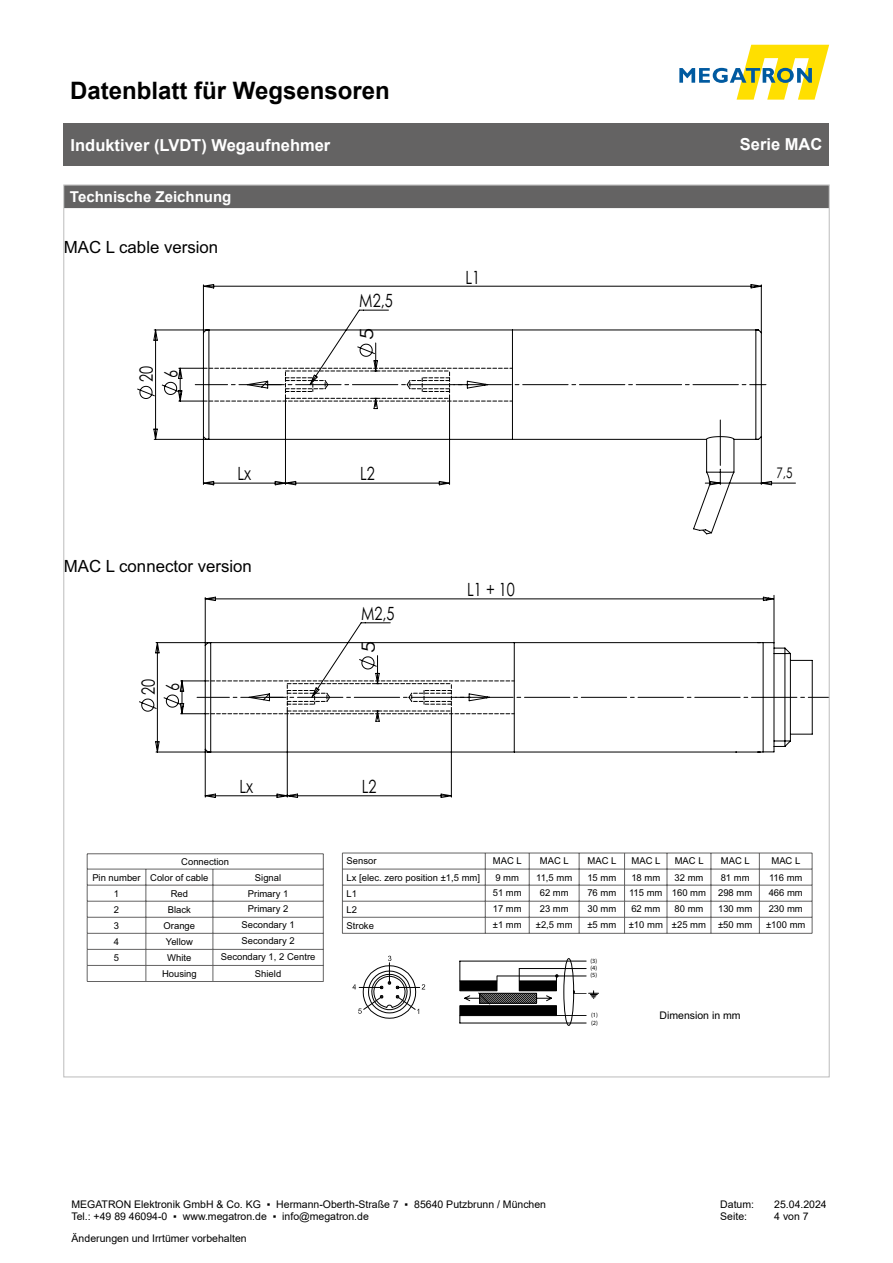
<style>
.page{position:relative;width:893px;height:1263px;background:#fff}
.page>*{position:absolute;margin:0;border:0;box-sizing:border-box;transform-origin:0 0}
.t1{font:700 24px "Arial";color:#000}
.t2{font:18.3px/24.6px "Century Gothic";color:#000;scale:.8 1}
.t3{font:18.3px "Century Gothic";color:#000;scale:1.19 1}
.t4{font:16.8px "Arial";color:#000}
.t5{font:700 16.5px "Arial";color:#fff}
.t6{font:700 15px "Arial";color:#fff}
.t7{font:14.55px "Century Gothic";color:#000;scale:.8 1}
.t8{font:10.5px/12.6px "Arial";color:#000}
.t9{font:9.45px/15.6px "Arial";color:#000}
.t10{font:6.3px/6.9px "Myriad Pro";color:#000}
</style>
<div class="page">
<div style="left:64px;top:123px;width:765px;height:43px;background:#646363"></div>
<svg style="left:679px;top:45px;width:150px;height:55px"></svg>
<svg style="left:137px;top:386px;width:16px;height:13px"></svg>
<svg style="left:153px;top:284px;width:643px;height:251px"></svg>
<svg style="left:706px;top:417px;width:29px;height:69px"></svg>
<svg style="left:195px;top:368px;width:571px;height:34px"></svg>
<svg style="left:139px;top:698px;width:16px;height:14px"></svg>
<svg style="left:155px;top:595px;width:619px;height:203px"></svg>
<svg style="left:197px;top:642px;width:630px;height:110px"></svg>
<svg style="left:352px;top:956px;width:73px;height:63px"></svg>
<hr style="left:87px;top:853px;width:59px;height:1px;background:#646363">
<hr style="left:146px;top:853px;width:67px;height:1px;background:#646363">
<hr style="left:213px;top:853px;width:110px;height:1px;background:#646363">
<hr style="left:87px;top:869px;width:59px;height:1px;background:#646363">
<hr style="left:146px;top:869px;width:67px;height:1px;background:#646363">
<hr style="left:213px;top:869px;width:110px;height:1px;background:#646363">
<hr style="left:87px;top:885px;width:59px;height:1px;background:#646363">
<hr style="left:146px;top:885px;width:67px;height:1px;background:#646363">
<hr style="left:213px;top:885px;width:110px;height:1px;background:#646363">
<hr style="left:87px;top:901px;width:59px;height:1px;background:#646363">
<hr style="left:146px;top:901px;width:67px;height:1px;background:#646363">
<hr style="left:213px;top:901px;width:110px;height:1px;background:#646363">
<hr style="left:87px;top:917px;width:59px;height:1px;background:#646363">
<hr style="left:146px;top:917px;width:67px;height:1px;background:#646363">
<hr style="left:213px;top:917px;width:110px;height:1px;background:#646363">
<hr style="left:87px;top:933px;width:59px;height:1px;background:#646363">
<hr style="left:146px;top:933px;width:67px;height:1px;background:#646363">
<hr style="left:213px;top:933px;width:110px;height:1px;background:#646363">
<hr style="left:87px;top:949px;width:59px;height:1px;background:#646363">
<hr style="left:146px;top:949px;width:67px;height:1px;background:#646363">
<hr style="left:213px;top:949px;width:110px;height:1px;background:#646363">
<hr style="left:87px;top:965px;width:59px;height:1px;background:#646363">
<svg style="left:87px;top:854px;width:1px;height:127px"></svg>
<hr style="left:146px;top:965px;width:67px;height:1px;background:#646363">
<svg style="left:146px;top:869px;width:1px;height:112px"></svg>
<hr style="left:213px;top:965px;width:110px;height:1px;background:#646363">
<svg style="left:213px;top:869px;width:1px;height:112px"></svg>
<svg style="left:323px;top:854px;width:1px;height:127px"></svg>
<hr style="left:87px;top:981px;width:59px;height:1px;background:#646363">
<hr style="left:146px;top:981px;width:67px;height:1px;background:#646363">
<hr style="left:213px;top:981px;width:110px;height:1px;background:#646363">
<hr style="left:342px;top:853px;width:143px;height:1px;background:#646363">
<hr style="left:342px;top:869px;width:143px;height:1px;background:#646363">
<hr style="left:342px;top:885px;width:143px;height:1px;background:#646363">
<hr style="left:342px;top:901px;width:143px;height:1px;background:#646363">
<hr style="left:342px;top:917px;width:143px;height:1px;background:#646363">
<svg style="left:342px;top:854px;width:1px;height:79px"></svg>
<svg style="left:485px;top:853px;width:328px;height:80px"></svg>
<hr style="left:342px;top:933px;width:143px;height:1px;background:#646363">
<hr style="left:485px;top:933px;width:44px;height:1px;background:#646363">
<hr style="left:529px;top:933px;width:50px;height:1px;background:#646363">
<hr style="left:579px;top:933px;width:46px;height:1px;background:#646363">
<hr style="left:625px;top:933px;width:42px;height:1px;background:#646363">
<hr style="left:667px;top:933px;width:44px;height:1px;background:#646363">
<hr style="left:711px;top:933px;width:48px;height:1px;background:#646363">
<hr style="left:759px;top:933px;width:53px;height:1px;background:#646363">
<svg style="left:460px;top:958px;width:139px;height:67px"></svg>
<div style="left:66px;top:187px;width:761px;height:21px;background:#646363"></div>
<h1 class="t1" style="left:70px;top:73px;width:321px">Datenblatt für Wegsensoren</h1>
<h3 class="t5" style="left:71px;top:133px;width:261px">Induktiver (LVDT) Wegaufnehmer</h3>
<h3 class="t5" style="left:740px;top:133px;width:84px">Serie MAC</h3>
<p class="t6" style="left:70px;top:186px;width:163px">Technische Zeichnung</p>
<p class="t4" style="left:64px;top:236px;width:156px">MAC L cable version</p>
<p class="t2" style="left:134px;top:382px;width:22px;rotate:-90deg">20<br>6</p>
<p class="t2" style="left:359px;top:288px;width:43px">M2,5</p>
<p class="t3" style="left:354px;top:340px;width:12px;rotate:-90deg">5</p>
<p class="t2" style="left:238px;top:461px;width:19px">Lx</p>
<p class="t2" style="left:360px;top:461px;width:20px">L2</p>
<p class="t4" style="left:64px;top:555px;width:190px">MAC L connector version</p>
<p class="t2" style="left:135px;top:695px;width:22px;rotate:-90deg">20<br>6</p>
<p class="t2" style="left:361px;top:601px;width:43px">M2,5</p>
<p class="t3" style="left:355px;top:653px;width:12px;rotate:-90deg">5</p>
<p class="t2" style="left:239px;top:774px;width:19px">Lx</p>
<p class="t2" style="left:362px;top:774px;width:20px">L2</p>
<p class="t2" style="left:465px;top:264px;width:20px">L1</p>
<p class="t2" style="left:467px;top:577px;width:61px">L1 + 10</p>
<p class="t7" style="left:776px;top:462px;width:22px">7,5</p>
<p class="t9" style="left:92px;top:854px;width:138px;text-indent:89px">Connection<br>Pin number Color of cable</p>
<p class="t9" style="left:255px;top:869px;width:28px">Signal</p>
<p class="t9" style="left:114px;top:885px;width:7px">1</p>
<p class="t9" style="left:171px;top:885px;width:19px">Red</p>
<p class="t9" style="left:248px;top:885px;width:42px">Primary 1</p>
<p class="t9" style="left:114px;top:902px;width:7px">2</p>
<p class="t9" style="left:168px;top:902px;width:25px">Black</p>
<p class="t9" style="left:248px;top:901px;width:42px">Primary 2</p>
<p class="t9" style="left:114px;top:918px;width:7px">3</p>
<p class="t9" style="left:164px;top:918px;width:33px">Orange</p>
<p class="t9" style="left:242px;top:917px;width:55px">Secondary 1</p>
<p class="t9" style="left:114px;top:934px;width:7px">4</p>
<p class="t9" style="left:166px;top:934px;width:28px">Yellow</p>
<p class="t9" style="left:242px;top:933px;width:55px">Secondary 2</p>
<p class="t9" style="left:114px;top:950px;width:7px">5</p>
<p class="t9" style="left:167px;top:950px;width:26px">White</p>
<p class="t9" style="left:221px;top:949px;width:96px">Secondary 1, 2 Centre</p>
<p class="t9" style="left:162px;top:966px;width:36px">Housing</p>
<p class="t9" style="left:255px;top:965px;width:28px">Shield</p>
<p class="t9" style="left:347px;top:853px;width:31px">Sensor</p>
<p class="t9" style="left:493px;top:853px;width:30px">MAC L</p>
<p class="t9" style="left:540px;top:853px;width:30px">MAC L</p>
<p class="t9" style="left:588px;top:853px;width:30px">MAC L</p>
<p class="t9" style="left:631px;top:853px;width:30px">MAC L</p>
<p class="t9" style="left:675px;top:853px;width:30px">MAC L</p>
<p class="t9" style="left:721px;top:853px;width:30px">MAC L</p>
<p class="t9" style="left:771px;top:853px;width:30px">MAC L</p>
<p class="t9" style="left:347px;top:869px;width:135px">Lx [elec. zero position ±1,5 mm]</p>
<p class="t9" style="left:495px;top:869px;width:25px">9 mm</p>
<p class="t9" style="left:536px;top:869px;width:38px">11,5 mm</p>
<p class="t9" style="left:587px;top:869px;width:30px">15 mm</p>
<p class="t9" style="left:631px;top:869px;width:30px">18 mm</p>
<p class="t9" style="left:674px;top:869px;width:30px">32 mm</p>
<p class="t9" style="left:721px;top:869px;width:30px">81 mm</p>
<p class="t9" style="left:769px;top:869px;width:35px">116 mm</p>
<p class="t9" style="left:347px;top:885px;width:12px">L1</p>
<p class="t9" style="left:493px;top:885px;width:30px">51 mm</p>
<p class="t9" style="left:540px;top:885px;width:30px">62 mm</p>
<p class="t9" style="left:587px;top:885px;width:30px">76 mm</p>
<p class="t9" style="left:629px;top:885px;width:79px">115 mm 160 mm</p>
<p class="t9" style="left:718px;top:885px;width:36px">298 mm</p>
<p class="t9" style="left:769px;top:885px;width:36px">466 mm</p>
<p class="t9" style="left:347px;top:902px;width:12px">L2</p>
<p class="t9" style="left:493px;top:901px;width:30px">17 mm</p>
<p class="t9" style="left:540px;top:901px;width:30px">23 mm</p>
<p class="t9" style="left:587px;top:901px;width:30px">30 mm</p>
<p class="t9" style="left:631px;top:901px;width:30px">62 mm</p>
<p class="t9" style="left:674px;top:901px;width:30px">80 mm</p>
<p class="t9" style="left:718px;top:901px;width:36px">130 mm</p>
<p class="t9" style="left:769px;top:901px;width:36px">230 mm</p>
<p class="t9" style="left:347px;top:918px;width:29px">Stroke</p>
<p class="t9" style="left:493px;top:917px;width:30px">±1 mm</p>
<p class="t9" style="left:536px;top:917px;width:38px">±2,5 mm</p>
<p class="t9" style="left:587px;top:917px;width:30px">±5 mm</p>
<p class="t9" style="left:629px;top:917px;width:79px">±10 mm ±25 mm</p>
<p class="t9" style="left:718px;top:917px;width:36px">±50 mm</p>
<p class="t9" style="left:766px;top:917px;width:41px">±100 mm</p>
<p class="t10" style="left:590px;top:957px;width:8px">(3) (4)</p>
<p class="t10" style="left:590px;top:971px;width:8px">(5)</p>
<p class="t10" style="left:591px;top:1010px;width:8px;line-height:8.6px">(1) (2)</p>
<p class="t8" style="left:659px;top:1009px;width:83px">Dimension in mm</p>
<p class="t8" style="left:71px;top:1198px;width:476px">MEGATRON Elektronik GmbH &amp; Co. KG ▪ Hermann-Oberth-Straße 7 ▪ 85640 Putzbrunn / München<br>Tel.: +49 89 46094-0 ▪ www.megatron.de ▪ info@megatron.de</p>
<p class="t8" style="left:720px;top:1198px;width:35px">Datum:</p>
<p class="t8" style="left:774px;top:1198px;width:54px">25.04.2024</p>
<p class="t8" style="left:720px;top:1210px;width:28px">Seite:</p>
<p class="t8" style="left:774px;top:1210px;width:36px">4 von 7</p>
<p class="t8" style="left:72px;top:1232px;width:177px">Änderungen und Irrtümer vorbehalten</p>
</div>
